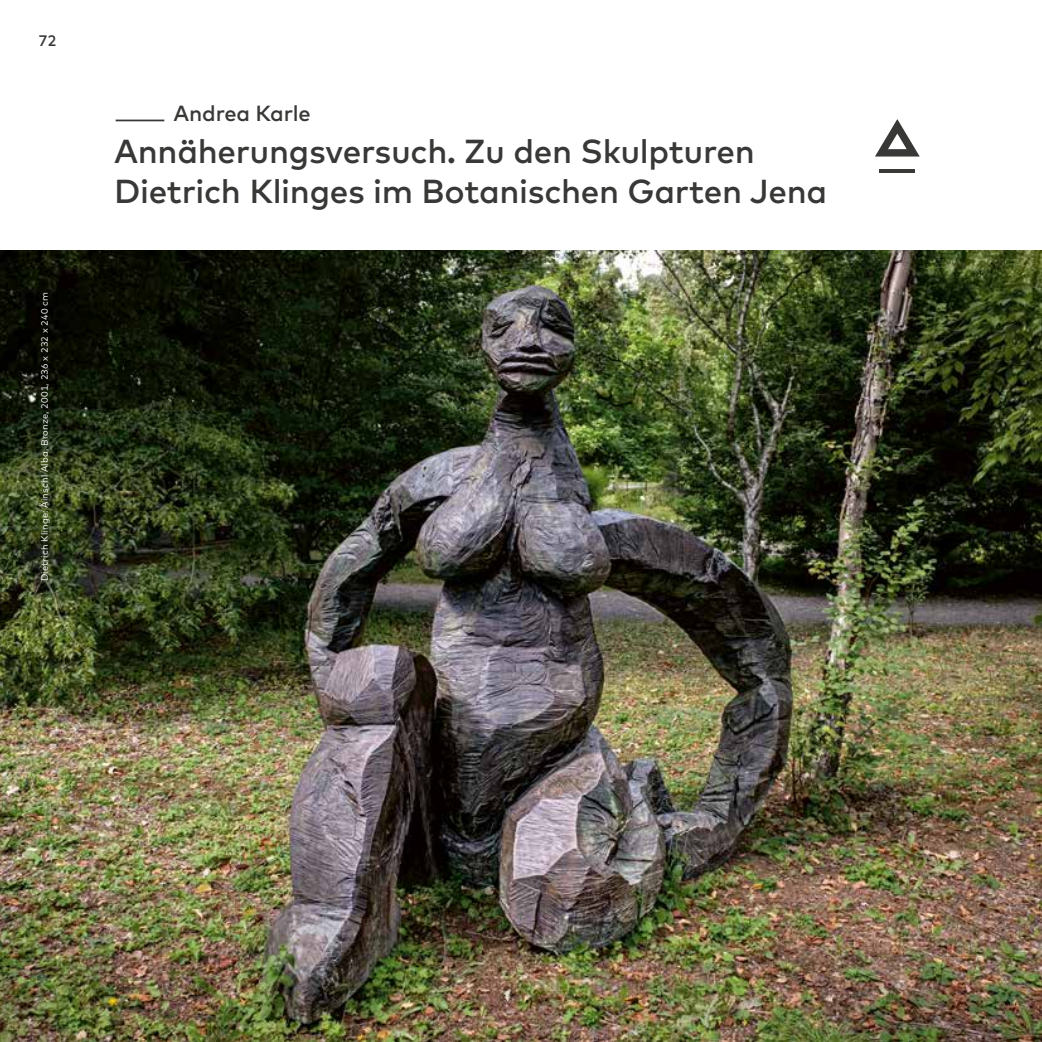
<style>
.page{position:relative;width:1042px;height:1042px;background:#fff}
.page>*{position:absolute;margin:0;border:0;box-sizing:border-box;transform-origin:0 0}
.t1{font:500 33.25px/39.4px "Mark";letter-spacing:-.01em;color:#383937}
.t2{font:500 21.88px "Mark";letter-spacing:-.01em;color:#383937}
.t3{font:500 15.22px "Mark";color:#383937}
.t4{font:9.28px "Mark";letter-spacing:.02em;color:#fff}
</style>
<div class="page">
<img style="left:0;top:251px;width:1042px;height:791px">
<hr style="left:879px;top:169px;width:36px;height:3px;background:#383937">
<svg style="left:875px;top:119px;width:44px;height:38px"></svg>
<hr style="left:116px;top:120px;width:48px;height:1px;background:#383937">
<p class="t3" style="left:38px;top:31px;width:20px">72</p>
<p class="t4" style="left:39px;top:581px;width:291px;rotate:-90deg">Dietrich Klinge: Äinschl Alba, Bronze, 2001, 236 x 232 x 240 cm</p>
<p class="t2" style="left:174px;top:101px;width:139px">Andrea Karle</p>
<p class="t1" style="left:114px;top:132px;width:715px">Annäherungsversuch. Zu den Skulpturen<br>Dietrich Klinges im Botanischen Garten Jena</p>
</div>
